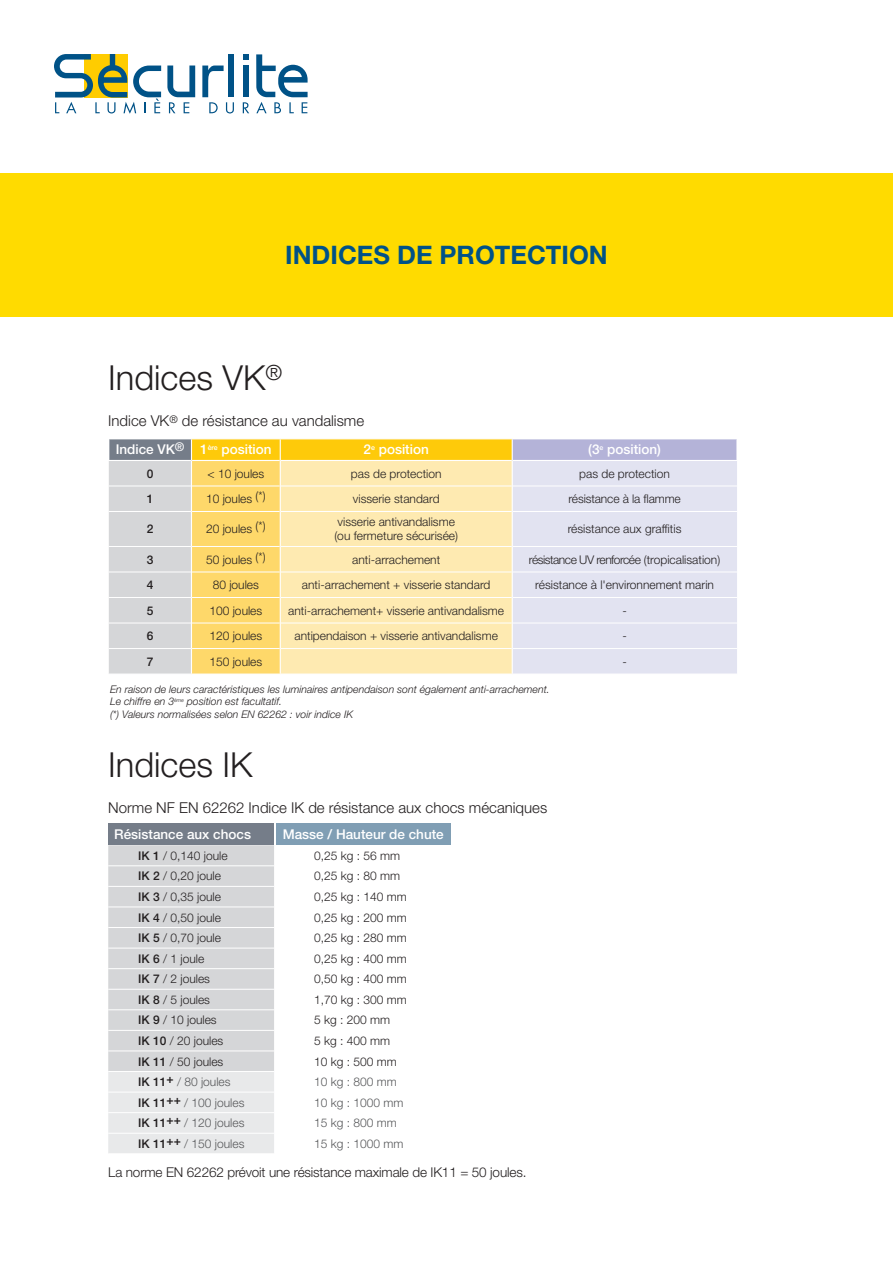
<style>
.page{position:relative;width:893px;height:1263px;background:#fff}
.page>*{position:absolute;margin:0;border:0;box-sizing:border-box;transform-origin:0 0}
.t1{font:300 34.5px "Helvetica Neue LT Std";color:#231f20}
.t2{font:700 25.5px "Helvetica Neue LT Std";color:#005287}
.t3{font:300 15px "Helvetica Neue LT Std";color:#231f20}
.t4{font:500 13.5px "Helvetica Neue LT Std";color:#fff}
.t5{font:300 13.5px "Helvetica Neue LT Std";letter-spacing:-.01em;color:#231f20}
.t6{font:300 12px "Helvetica Neue LT Std";color:#231f20}
.t7{font:300 12px "Helvetica Neue LT Std";color:#57585a}
.t8{font:300 12px "Helvetica Neue LT Std";letter-spacing:-.04em;color:#231f20}
.t9{font:500 12px "Helvetica Neue LT Std";color:#231f20}
.t10{font:italic 300 10.5px "Helvetica Neue LT Std";color:#231f20}
.s1{font-weight:500}
.s2{font-weight:500;color:#231f20}
</style>
<div class="page">
<div style="left:0;top:173px;width:893px;height:144px;background:#ffdb00"></div>
<svg style="left:243px;top:102px;width:6px;height:11px"></svg>
<svg style="left:243px;top:54px;width:5px;height:6px"></svg>
<svg style="left:202px;top:66px;width:32px;height:47px"></svg>
<div style="left:228px;top:54px;width:6px;height:43px;background:#005287"></div>
<div style="left:243px;top:66px;width:5px;height:31px;background:#005287"></div>
<svg style="left:167px;top:66px;width:28px;height:47px"></svg>
<svg style="left:54px;top:54px;width:107px;height:60px"></svg>
<svg style="left:256px;top:54px;width:52px;height:59px"></svg>
<div style="left:108px;top:824px;width:166px;height:21px;background:#757d89"></div>
<div style="left:277px;top:824px;width:174px;height:21px;background:#809eb4"></div>
<svg style="left:108px;top:845px;width:166px;height:308px;background:#dbdcde"></svg>
<div style="left:512px;top:439px;width:225px;height:21px;background:#b4b3d8"></div>
<div style="left:513px;top:461px;width:224px;height:213px;background:#e2e3f1"></div>
<hr style="left:513px;top:486px;width:224px;height:1px;background:#fff">
<hr style="left:513px;top:511px;width:224px;height:1px;background:#fff">
<hr style="left:513px;top:546px;width:224px;height:1px;background:#fff">
<hr style="left:513px;top:572px;width:224px;height:1px;background:#fff">
<hr style="left:513px;top:597px;width:224px;height:1px;background:#fff">
<hr style="left:513px;top:623px;width:224px;height:1px;background:#fff">
<hr style="left:513px;top:648px;width:224px;height:1px;background:#fff">
<hr style="left:736px;top:439px;width:2px;height:21px;background:#fff">
<svg style="left:109px;top:439px;width:404px;height:235px;background:#f4dfa1"></svg>
<p class="t2" style="left:285px;top:239px;width:324px">INDICES DE PROTECTION</p>
<p class="t1" style="left:108px;top:357px;width:175px">Indices VK<sup>®</sup></p>
<p class="t3" style="left:108px;top:412px;width:257px">Indice VK<sup>®</sup> de résistance au vandalisme</p>
<p class="t4" style="left:116px;top:442px;width:70px">Indice VK<sup>®</sup></p>
<p class="t4" style="left:200px;top:442px;width:73px">1<sup>ère</sup> position</p>
<p class="t4" style="left:364px;top:442px;width:67px">2<sup>e</sup> position</p>
<p class="t4" style="left:588px;top:442px;width:74px">(3<sup>e</sup> position)</p>
<p class="t9" style="left:147px;top:466px;width:8px">0</p>
<p class="t6" style="left:207px;top:466px;width:58px">&lt; 10 joules</p>
<p class="t6" style="left:351px;top:466px;width:92px">pas de protection</p>
<p class="t6" style="left:579px;top:466px;width:92px">pas de protection</p>
<p class="t9" style="left:147px;top:492px;width:8px">1</p>
<p class="t6" style="left:206px;top:491px;width:61px">10 joules (*)</p>
<p class="t6" style="left:353px;top:491px;width:88px">visserie standard</p>
<p class="t6" style="left:568px;top:491px;width:114px">résistance à la flamme</p>
<p class="t9" style="left:147px;top:522px;width:8px">2</p>
<p class="t6" style="left:206px;top:522px;width:61px">20 joules (*)</p>
<p class="t6" style="left:338px;top:514px;width:119px">visserie antivandalisme</p>
<p class="t6" style="left:334px;top:529px;width:125px">(ou fermeture sécurisée)</p>
<p class="t6" style="left:568px;top:522px;width:115px">résistance aux graffitis</p>
<p class="t9" style="left:147px;top:552px;width:8px">3</p>
<p class="t6" style="left:206px;top:552px;width:61px">50 joules (*)</p>
<p class="t6" style="left:352px;top:552px;width:90px">anti-arrachement</p>
<p class="t8" style="left:529px;top:552px;width:193px">résistance UV renforcée (tropicalisation)</p>
<p class="t9" style="left:147px;top:578px;width:8px">4</p>
<p class="t6" style="left:213px;top:577px;width:48px">80 joules</p>
<p class="t6" style="left:302px;top:577px;width:190px">anti-arrachement + visserie standard</p>
<p class="t6" style="left:535px;top:577px;width:180px">résistance à l'environnement marin</p>
<p class="t9" style="left:147px;top:603px;width:8px">5</p>
<p class="t6" style="left:209px;top:603px;width:54px">100 joules</p>
<p class="t6" style="left:288px;top:603px;width:217px">anti-arrachement+ visserie antivandalisme</p>
<p class="t6" style="left:622px;top:603px;width:6px">-</p>
<p class="t9" style="left:147px;top:629px;width:8px">6</p>
<p class="t6" style="left:209px;top:628px;width:54px">120 joules</p>
<p class="t6" style="left:294px;top:628px;width:205px">antipendaison + visserie antivandalisme</p>
<p class="t6" style="left:622px;top:628px;width:6px">-</p>
<p class="t9" style="left:147px;top:654px;width:8px">7</p>
<p class="t6" style="left:209px;top:654px;width:54px">150 joules</p>
<p class="t6" style="left:622px;top:654px;width:6px">-</p>
<p class="t10" style="left:110px;top:682px;width:441px">En raison de leurs caractéristiques les luminaires antipendaison sont également anti-arrachement.</p>
<p class="t10" style="left:110px;top:695px;width:174px">Le chiffre en 3<sup>ème</sup> position est facultatif.</p>
<p class="t10" style="left:110px;top:708px;width:244px">(*) Valeurs normalisées selon EN 62262 : voir indice IK</p>
<p class="t1" style="left:108px;top:743px;width:146px">Indices IK</p>
<p class="t3" style="left:108px;top:798px;width:441px">Norme NF EN 62262 Indice IK de résistance aux chocs mécaniques</p>
<p class="t4" style="left:114px;top:826px;width:138px">Résistance aux chocs</p>
<p class="t6" style="left:138px;top:848px;width:91px"><span class="s1">IK 1</span> / 0,140 joule</p>
<p class="t6" style="left:138px;top:869px;width:84px"><span class="s1">IK 2</span> / 0,20 joule</p>
<p class="t6" style="left:138px;top:889px;width:84px"><span class="s1">IK 3</span> / 0,35 joule</p>
<p class="t6" style="left:138px;top:910px;width:84px"><span class="s1">IK 4</span> / 0,50 joule</p>
<p class="t6" style="left:138px;top:930px;width:84px"><span class="s1">IK 5</span> / 0,70 joule</p>
<p class="t6" style="left:138px;top:951px;width:68px"><span class="s1">IK 6</span> / 1 joule</p>
<p class="t6" style="left:138px;top:972px;width:73px"><span class="s1">IK 7</span> / 2 joules</p>
<p class="t6" style="left:138px;top:992px;width:73px"><span class="s1">IK 8</span> / 5 joules</p>
<p class="t6" style="left:138px;top:1013px;width:80px"><span class="s1">IK 9</span> / 10 joules</p>
<p class="t6" style="left:138px;top:1033px;width:87px"><span class="s1">IK 10</span> / 20 joules</p>
<p class="t6" style="left:138px;top:1054px;width:87px"><span class="s1">IK 11</span> / 50 joules</p>
<p class="t7" style="left:138px;top:1074px;width:94px"><span class="s2">IK 11</span><sup>+</sup> / 80 joules</p>
<p class="t7" style="left:138px;top:1095px;width:108px"><span class="s2">IK 11</span><sup>++</sup> / 100 joules</p>
<p class="t7" style="left:138px;top:1115px;width:108px"><span class="s2">IK 11</span><sup>++</sup> / 120 joules</p>
<p class="t7" style="left:138px;top:1136px;width:108px"><span class="s2">IK 11</span><sup>++</sup> / 150 joules</p>
<p class="t4" style="left:283px;top:826px;width:163px">Masse / Hauteur de chute</p>
<p class="t6" style="left:314px;top:848px;width:88px">0,25 kg : 56 mm</p>
<p class="t6" style="left:314px;top:869px;width:88px">0,25 kg : 80 mm</p>
<p class="t6" style="left:314px;top:889px;width:94px">0,25 kg : 140 mm</p>
<p class="t6" style="left:314px;top:910px;width:94px">0,25 kg : 200 mm</p>
<p class="t6" style="left:314px;top:930px;width:94px">0,25 kg : 280 mm</p>
<p class="t6" style="left:314px;top:951px;width:94px">0,25 kg : 400 mm</p>
<p class="t6" style="left:314px;top:972px;width:94px">0,50 kg : 400 mm</p>
<p class="t6" style="left:314px;top:992px;width:94px">1,70 kg : 300 mm</p>
<p class="t6" style="left:314px;top:1013px;width:78px">5 kg : 200 mm</p>
<p class="t6" style="left:314px;top:1033px;width:78px">5 kg : 400 mm</p>
<p class="t6" style="left:314px;top:1054px;width:84px">10 kg : 500 mm</p>
<p class="t7" style="left:314px;top:1074px;width:84px">10 kg : 800 mm</p>
<p class="t7" style="left:314px;top:1095px;width:91px">10 kg : 1000 mm</p>
<p class="t7" style="left:314px;top:1115px;width:84px">15 kg : 800 mm</p>
<p class="t7" style="left:314px;top:1136px;width:91px">15 kg : 1000 mm</p>
<p class="t5" style="left:108px;top:1164px;width:420px">La norme EN 62262 prévoit une résistance maximale de IK11 = 50 joules.</p>
</div>
